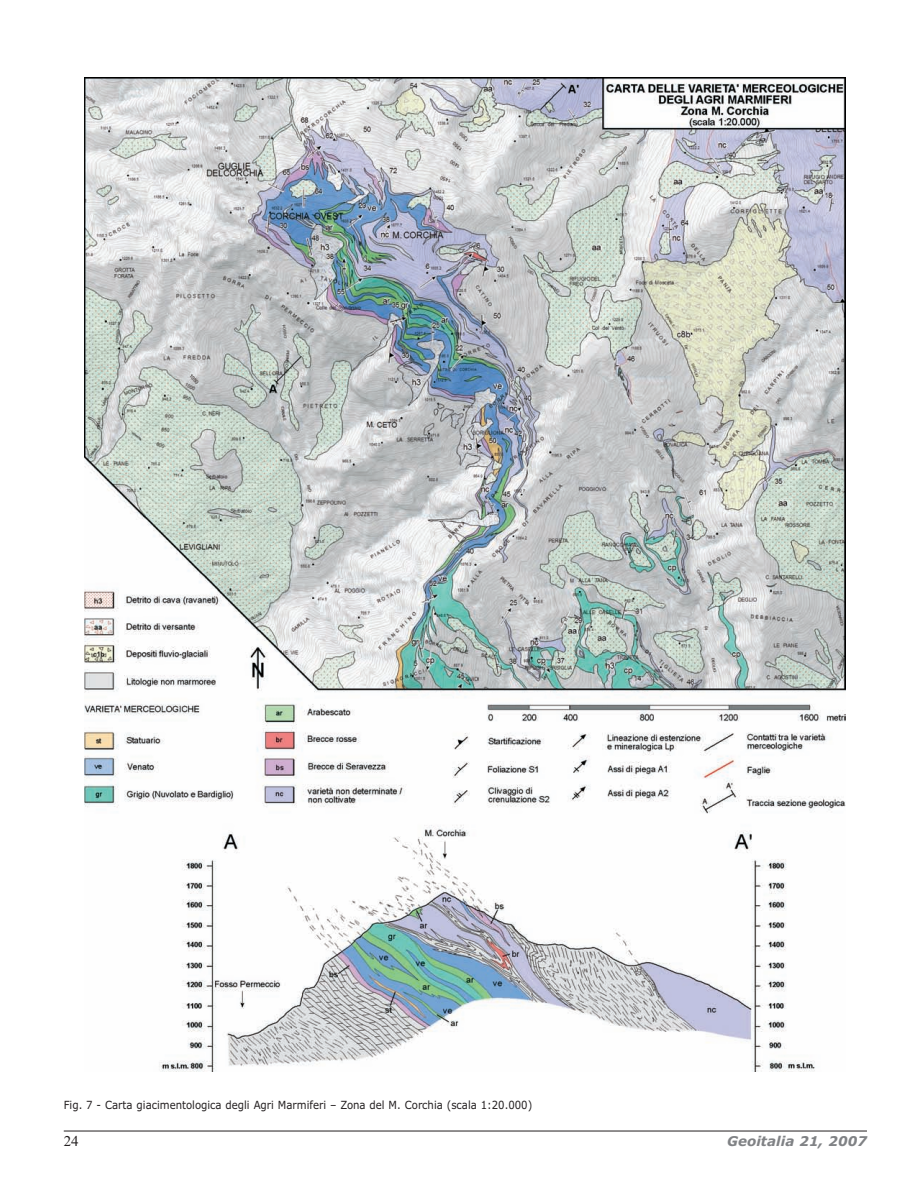
<style>
.page{position:relative;width:918px;height:1188px;background:#fff}
.page>*{position:absolute;margin:0;border:0;box-sizing:border-box;transform-origin:0 0}
.t1{font:15px "Times New Roman MS";color:#231f20}
.t2{font:italic 700 13.5px "Verdana";color:#808285}
.t3{font:11.25px "Verdana";color:#231f20;scale:.9 1}
</style>
<div class="page">
<hr style="left:64px;top:1131px;width:803px;height:1px;background:#231f20">
<img style="left:85px;top:77px;width:761px;height:995px">
<p class="t3" style="left:64px;top:1099px;width:522px">Fig. 7 - Carta giacimentologica degli Agri Marmiferi – Zona del M. Corchia (scala 1:20.000)</p>
<h1 class="t1" style="left:64px;top:1132px;width:16px">24</h1>
<p class="t2" style="left:727px;top:1133px;width:141px">Geoitalia 21, 2007</p>
</div>
